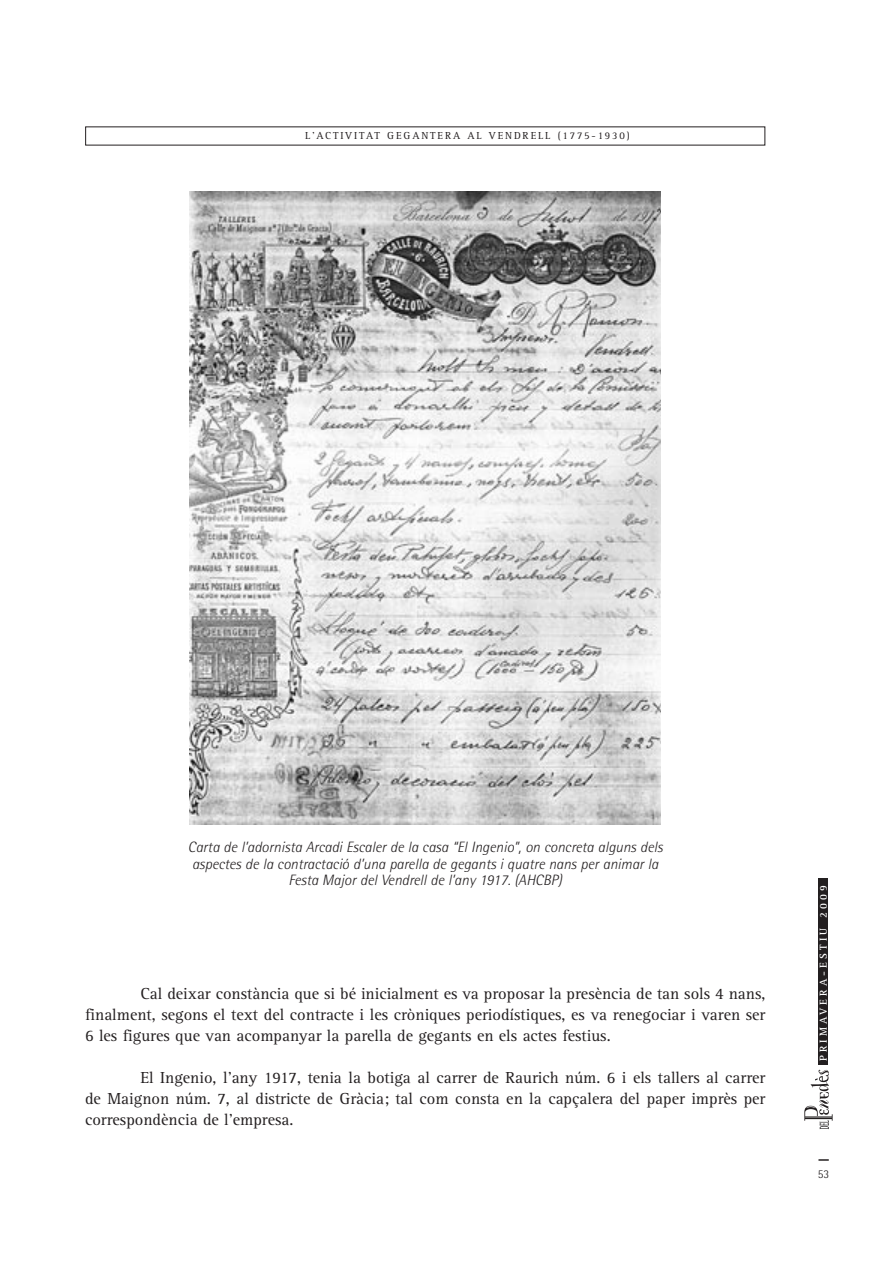
<style>
.page{position:relative;width:893px;height:1263px;background:#fff}
.page>*{position:absolute;margin:0;border:0;box-sizing:border-box;transform-origin:0 0}
.TEXT_TIRAT_FORMATEJA{font:16.5px/21px "Rotis Serif";color:#231f20;text-align:justify}
.PEU_DE_FOTO{font:italic 300 15px/16.5px "Rotis Semi Sans";color:#231f20;text-align:center}
.t1{font:300 12px "Rotis Semi Sans";color:#231f20}
.TEXT_TIRAT{font:10.5px "Rotis Serif";letter-spacing:.175em;color:#231f20}
.t2{font:700 10.5px "Rotis Serif";letter-spacing:.3em;color:#fff}
</style>
<div class="page">
<svg style="left:818px;top:1159px;width:11px;height:2px"></svg>
<svg style="left:804px;top:1070px;width:29px;height:59px"></svg>
<div style="left:818px;top:878px;width:10px;height:187px;background:#231f20"></div>
<img style="left:190px;top:191px;width:471px;height:633px">
<p class="TEXT_TIRAT" style="left:305px;top:130px;width:20px">l 'activitat</p>
<p class="TEXT_TIRAT" style="left:387px;top:130px;width:10px">gegantera</p>
<p class="TEXT_TIRAT" style="left:467px;top:130px;width:9px">al</p>
<p class="TEXT_TIRAT" style="left:489px;top:130px;width:9px">vendrell</p>
<p class="TEXT_TIRAT" style="left:558px;top:130px;width:74px">(1775-1930)</p>
<p class="PEU_DE_FOTO" style="left:188px;top:839px;width:476px">Carta de l’adornista Arcadi Escaler de la casa “El Ingenio”, on concreta alguns dels aspectes de la contractació d’una parella de gegants i quatre nans per animar la<br>Festa Major del Vendrell de l’any 1917. (AHCBP)</p>
<p class="TEXT_TIRAT_FORMATEJA" style="left:85px;top:984px;width:682px;text-indent:55px">Cal deixar constància que si bé inicialment es va proposar la presència de tan sols 4 nans, finalment, segons el text del contracte i les cròniques periodístiques, es va renegociar i varen ser 6 les figures que van acompanyar la parella de gegants en els actes festius.</p>
<p class="TEXT_TIRAT_FORMATEJA" style="left:85px;top:1068px;width:682px;text-indent:55px">El Ingenio, l’any 1917, tenia la botiga al carrer de Raurich núm. 6 i els tallers al carrer de Maignon núm. 7, al districte de Gràcia; tal com consta en la capçalera del paper imprès per correspondència de l’empresa.</p>
<p class="t2" style="left:817px;top:1061px;width:177px;rotate:-90deg">PRIMAVERA-ESTIU 2009</p>
<p class="t1" style="left:818px;top:1167px;width:13px">53</p>
</div>
